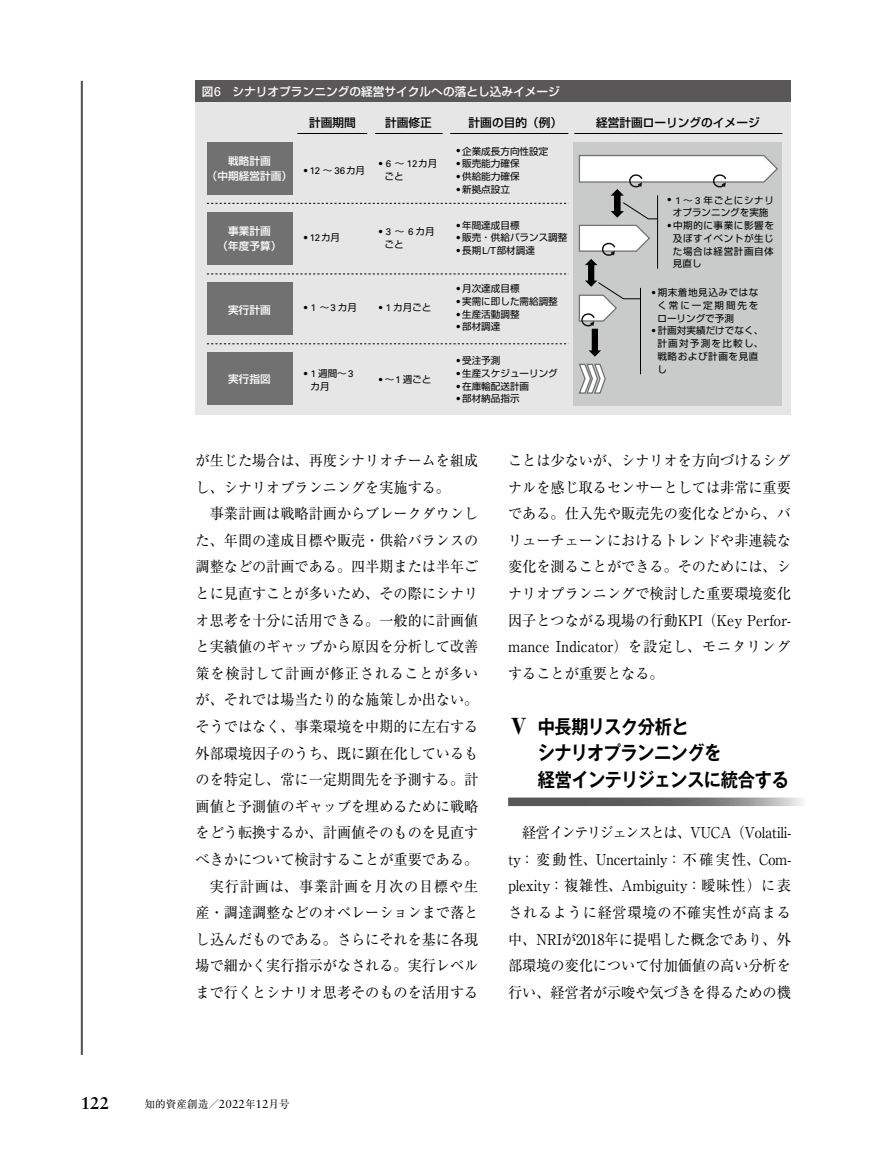
<style>
.page{position:relative;width:893px;height:1157px;background:#fff}
.page>*{position:absolute;margin:0;border:0;box-sizing:border-box;transform-origin:0 0}
.t1{font:700 19.2px/26.5px "Gothic MB101 Pr 6 N De";letter-spacing:-.025em;color:#000;scale:.9 1}
.t2{font:700 16.95px "Sabon LT Std";color:#000}
.t3{font:14.85px/26.5px "Ryumin Pr 6 N";color:#000;text-align:justify;scale:.95 1}
.t4{font:14.85px "Ryumin Pro";color:#000;scale:.95 1}
.t5{font:500 11.7px "Shin Go Pr 6 N";color:#fff}
.t6{font:500 11.7px "Shin Go Pr 6 N";color:#000}
.t7{font:500 10.65px/14.9px "Shin Go Pr 6 N";color:#fff;text-align:center}
.t8{font:10.65px "Ryumin Pr 6 N";color:#000}
.t9{font:9.6px/12.8px "Shin Go Pr 6 N";color:#000}
.t10{font:9.6px/12.8px "Shin Go Pr 6 N";letter-spacing:.06em;color:#000}
.t11{font:9.6px "Univers LT Std";color:#000}
.s1{font-family:"Univers LT Std";font-weight:400;font-size:12.9px}
.s2{font-family:"Shin Go Pr 6 N"}
.s3{font-family:"Univers LT Std"}
.s4{font-family:"Ryumin Pro"}
.s5{font-family:"Ryumin Pr 6 N"}
.s6{font-family:"Ryumin Pr 6 N";font-weight:900;font-size:21.3px}
.s7{font-family:"Sabon LT Std";font-size:11.7px}
</style>
<div class="page">
<hr style="left:81px;top:81px;width:2px;height:973px;background:#595757">
<svg style="left:508px;top:797px;width:295px;height:9px;background:#7f7e7e"></svg>
<div style="left:196px;top:81px;width:595px;height:21px;background:#595757"></div>
<div style="left:196px;top:102px;width:595px;height:312px;background:#e6e6e6"></div>
<hr style="left:450px;top:133px;width:118px;height:1px;background:#000">
<hr style="left:297px;top:133px;width:70px;height:1px;background:#000">
<hr style="left:375px;top:133px;width:68px;height:1px;background:#000">
<div style="left:207px;top:142px;width:85px;height:53px;background:#727171"></div>
<div style="left:574px;top:142px;width:208px;height:263px;background:#c9caca"></div>
<svg style="left:578px;top:363px;width:28px;height:31px"></svg>
<hr style="left:640px;top:288px;width:1px;height:86px;background:#000">
<svg style="left:578px;top:155px;width:200px;height:202px"></svg>
<hr style="left:574px;top:133px;width:208px;height:1px;background:#000">
<svg style="left:207px;top:203px;width:360px;height:1px"></svg>
<svg style="left:207px;top:274px;width:360px;height:1px"></svg>
<svg style="left:207px;top:343px;width:360px;height:1px"></svg>
<div style="left:207px;top:212px;width:85px;height:53px;background:#727171"></div>
<div style="left:207px;top:282px;width:85px;height:53px;background:#727171"></div>
<div style="left:207px;top:352px;width:85px;height:53px;background:#727171"></div>
<p class="t5" style="left:202px;top:82px;width:359px">図<span class="s1">6</span>　シナリオプランニングの経営サイクルへの落とし込みイメージ</p>
<p class="t6" style="left:309px;top:113px;width:48px">計画期間</p>
<p class="t6" style="left:385px;top:113px;width:48px">計画修正</p>
<p class="t6" style="left:469px;top:113px;width:95px">計画の目的（例）</p>
<p class="t6" style="left:596px;top:113px;width:165px">経営計画ローリングのイメージ</p>
<p class="t7" style="left:207px;top:153px;width:87px">戦略計画<br>（中期経営計画）</p>
<p class="t11" style="left:304px;top:165px;width:63px"><sup>●</sup> 12 <span class="s2">～</span> 36<span class="s2">カ月</span></p>
<p class="t9" style="left:456px;top:144px;width:93px"><sup>●</sup> 企業成長方向性設定</p>
<p class="t9" style="left:456px;top:157px;width:65px"><sup>●</sup> 販売能力確保</p>
<p class="t9" style="left:456px;top:169px;width:65px"><sup>●</sup> 供給能力確保</p>
<p class="t9" style="left:456px;top:182px;width:55px"><sup>●</sup> 新拠点設立</p>
<p class="t11" style="left:379px;top:158px;width:60px"><sup>●</sup> 6 <span class="s2">～</span>12<span class="s2">カ月</span></p>
<p class="t9" style="left:384px;top:169px;width:21px">ごと</p>
<p class="t9" style="left:667px;top:193px;width:108px;text-align:center"><sup>●</sup> <span class="s3">1</span> ～ <span class="s3">3</span> 年ごとにシナリオプランニングを実施</p>
<p class="t9" style="left:673px;top:218px;width:103px;text-align:justify;text-indent:-6px"><sup>●</sup> 中期的に事業に影響を及ぼすイベントが生じた場合は経営計画自体見直し</p>
<p class="t9" style="left:657px;top:285px;width:103px;text-align:justify;text-indent:-6px"><sup>●</sup> 期末着地見込みではなく常に一定期間先をローリングで予測</p>
<p class="t10" style="left:657px;top:323px;width:107px;text-indent:-6px"><sup>●</sup> 計画対実績だけでなく、計画対予測を比較し、戦略および計画を見直し</p>
<p class="t9" style="left:456px;top:218px;width:65px"><sup>●</sup> 年間達成目標</p>
<p class="t9" style="left:456px;top:231px;width:112px"><sup>●</sup> 販売・供給バランス調整</p>
<p class="t9" style="left:456px;top:243px;width:80px"><sup>●</sup> 長期<span class="s3">L/T</span>部材調達</p>
<p class="t7" style="left:218px;top:223px;width:65px">事業計画<br>（年度予算）</p>
<p class="t11" style="left:304px;top:232px;width:38px"><sup>●</sup> 12<span class="s2">カ月</span></p>
<p class="t9" style="left:384px;top:224px;width:52px;text-indent:-6px"><sup>●</sup> <span class="s3">3</span>～<span class="s3">6</span>カ月ごと</p>
<p class="t9" style="left:456px;top:281px;width:65px"><sup>●</sup> 月次達成目標</p>
<p class="t9" style="left:456px;top:294px;width:103px"><sup>●</sup> 実需に即した需給調整</p>
<p class="t9" style="left:456px;top:307px;width:65px"><sup>●</sup> 生産活動調整</p>
<p class="t9" style="left:456px;top:320px;width:46px"><sup>●</sup> 部材調達</p>
<p class="t7" style="left:228px;top:301px;width:44px">実行計画</p>
<p class="t9" style="left:304px;top:301px;width:55px"><sup>●</sup> <span class="s3">1</span> ～<span class="s3">3</span>カ月</p>
<p class="t9" style="left:379px;top:301px;width:54px"><sup>●</sup> <span class="s3">1</span> カ月ごと</p>
<p class="t9" style="left:456px;top:353px;width:46px"><sup>●</sup> 受注予測</p>
<p class="t9" style="left:456px;top:366px;width:103px"><sup>●</sup> 生産スケジューリング</p>
<p class="t9" style="left:456px;top:379px;width:74px"><sup>●</sup> 在庫輸配送計画</p>
<p class="t9" style="left:456px;top:392px;width:65px"><sup>●</sup> 部材納品指示</p>
<p class="t7" style="left:228px;top:371px;width:44px">実行指図</p>
<p class="t9" style="left:310px;top:366px;width:44px;text-indent:-7px"><sup>●</sup> <span class="s3">1</span>週間～<span class="s3">3</span>カ月</p>
<p class="t9" style="left:379px;top:372px;width:54px"><sup>●</sup> ～<span class="s3">1</span>週ごと</p>
<p class="t3" style="left:196px;top:446px;width:299px">が生じた場合は、再度シナリオチームを組成し、シナリオプランニングを実施する。</p>
<p class="t3" style="left:196px;top:499px;width:299px;text-align:right">事業計画は戦略計画からブレークダウンした、年間の達成目標や販売・供給バランスの調整などの計画である。四半期または半年ごとに見直すことが多いため、その際にシナリオ思考を十分に活用できる。一般的に計画値と実績値のギャップから原因を分析して改善策を検討して計画が修正されることが多いが、それでは場当たり的な施策しか出ない。そうではなく、事業環境を中期的に左右する外部環境因子のうち、既に顕在化しているものを特定し、常に一定期間先を予測する。計画値と予測値のギャップを埋めるために戦略をどう転換するか、計画値そのものを見直すべきかについて検討することが重要である。実行計画は、事業計画を月次の目標や生産・調達調整などのオペレーションまで落とし込んだものである。さらにそれを基に各現場で細かく実行指示がなされる。実行レベルまで行くとシナリオ思考そのものを活用する</p>
<p class="t3" style="left:508px;top:446px;width:299px">ことは少ないが、シナリオを方向づけるシグナルを感じ取るセンサーとしては非常に重要である。仕入先や販売先の変化などから、バリューチェーンにおけるトレンドや非連続な変化を測ることができる。そのためには、シナリオプランニングで検討した重要環境変化因子とつながる現場の行動KPI（<span class="s4">Key Perfor-</span></p>
<p class="t4" style="left:508px;top:635px;width:299px">mance Indicator<span class="s5">）を設定し、モニタリング</span></p>
<p class="t3" style="left:508px;top:659px;width:165px">することが重要となる。</p>
<p class="t1" style="left:538px;top:712px;width:281px;text-indent:-29px"><span class="s6">Ⅴ</span> 中長期リスク分析と<br>シナリオプランニングを<br>経営インテリジェンスに統合する</p>
<p class="t3" style="left:508px;top:818px;width:299px;text-indent:14px">経営インテリジェンスとは、VUCA（Volatili&shy;ty：変動性、Uncertainly：不確実性、Com&shy;plexity：複雑性、Ambiguity：曖昧性）に表されるように経営環境の不確実性が高まる中、NRIが2018年に提唱した概念であり、外部環境の変化について付加価値の高い分析を行い、経営者が示唆や気づきを得るための機</p>
<p class="t2" style="left:81px;top:1093px;width:30px">122</p>
<p class="t8" style="left:145px;top:1095px;width:147px">知的資産創造／<span class="s7">2022</span>年<span class="s7">12</span>月号</p>
</div>
